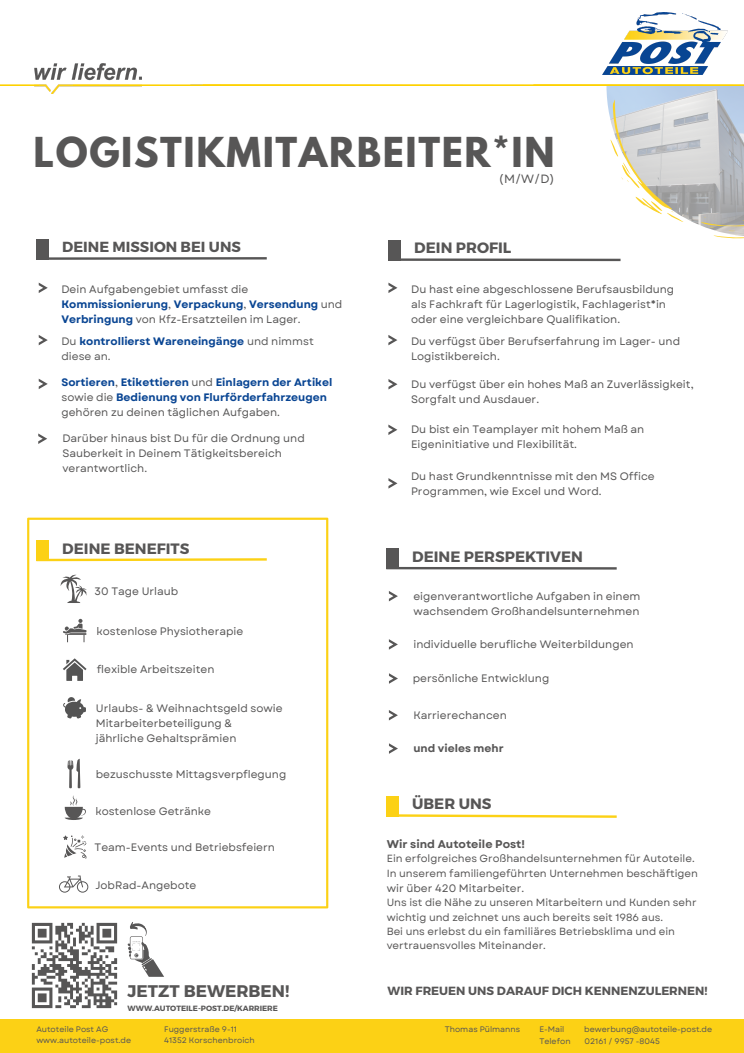
<style>
.page{position:relative;width:744px;height:1053px;background:#fff}
.page>*{position:absolute;margin:0;border:0;box-sizing:border-box;transform-origin:0 0}
.t1{font:700 36.52px "League Spartan";letter-spacing:.045em;color:#575656}
.t2{font:700 16.8px "Montserrat";color:#575656}
.t3{font:700 15px "Montserrat";color:#575656}
.t4{font:700 14.6px "Montserrat";color:#575656}
.t5{font:12px "Garet";color:#575656}
.t6{font:700 11.84px "Montserrat";color:#575656}
.t7{font:700 11.2px "Garet";color:#575656}
.t8{font:10.8px/15px "Garet";color:#575656}
.t9{font:700 10.8px/15px "Garet";color:#094593}
.t10{font:700 10.8px "Garet";color:#575656}
.t11{font:10.4px/14.4px "Garet";color:#575656}
.t12{font:8px "Garet";color:#575656}
.t13{font:700 7.6px "Montserrat";color:#575656}
.s1{font-weight:700;color:#094593}
.s2{font-weight:400;color:#595959}
.s3{font-weight:400;color:#575656}
</style>
<div class="page">
<svg style="left:49px;top:257px;width:218px;height:3px"></svg>
<div style="left:36px;top:239px;width:13px;height:21px;background:#575656"></div>
<img style="left:606px;top:86px;width:138px;height:14px">
<svg style="left:27px;top:517px;width:301px;height:391px"></svg>
<svg style="left:34px;top:557px;width:235px;height:5px"></svg>
<div style="left:36px;top:540px;width:13px;height:21px;background:#fcd115"></div>
<img style="left:34px;top:63px;width:107px;height:31px">
<img style="left:74px;top:12px;width:670px;height:74px">
<svg style="left:61px;top:574px;width:26px;height:29px"></svg>
<img style="left:0;top:63px;width:38px;height:23px">
<svg style="left:63px;top:697px;width:23px;height:21px"></svg>
<svg style="left:388px;top:282px;width:9px;height:11px"></svg>
<svg style="left:388px;top:335px;width:9px;height:10px"></svg>
<svg style="left:388px;top:478px;width:9px;height:10px"></svg>
<svg style="left:39px;top:283px;width:9px;height:10px"></svg>
<svg style="left:39px;top:335px;width:9px;height:10px"></svg>
<svg style="left:39px;top:379px;width:9px;height:10px"></svg>
<svg style="left:38px;top:433px;width:9px;height:11px"></svg>
<svg style="left:67px;top:758px;width:13px;height:30px"></svg>
<svg style="left:63px;top:835px;width:24px;height:23px"></svg>
<svg style="left:59px;top:875px;width:29px;height:17px"></svg>
<svg style="left:128px;top:922px;width:36px;height:54px"></svg>
<div style="left:0;top:1018px;width:744px;height:34px;background:#fcd115"></div>
<svg style="left:388px;top:100px;width:356px;height:162px"></svg>
<svg style="left:63px;top:618px;width:24px;height:24px"></svg>
<svg style="left:65px;top:795px;width:21px;height:25px"></svg>
<svg style="left:63px;top:658px;width:24px;height:23px"></svg>
<svg style="left:388px;top:379px;width:9px;height:10px"></svg>
<svg style="left:388px;top:424px;width:9px;height:11px"></svg>
<img style="left:31px;top:922px;width:87px;height:87px">
<svg style="left:386px;top:565px;width:231px;height:5px"></svg>
<div style="left:386px;top:548px;width:12px;height:21px;background:#575656"></div>
<svg style="left:389px;top:591px;width:9px;height:10px"></svg>
<svg style="left:389px;top:639px;width:9px;height:10px"></svg>
<svg style="left:389px;top:673px;width:9px;height:10px"></svg>
<svg style="left:389px;top:710px;width:9px;height:10px"></svg>
<svg style="left:389px;top:743px;width:9px;height:10px"></svg>
<svg style="left:386px;top:813px;width:231px;height:5px"></svg>
<div style="left:386px;top:795px;width:12px;height:21px;background:#fcd115"></div>
<p class="t1" style="left:34px;top:134px;width:523px">LOGISTIKMITARBEITER*IN</p>
<p class="t5" style="left:499px;top:170px;width:57px">(M/W/D)</p>
<p class="t4" style="left:62px;top:238px;width:180px">DEINE MISSION BEI UNS</p>
<p class="t8" style="left:61px;top:281px;width:282px">Dein Aufgabengebiet umfasst die<br><span class="s1">Kommissionierung</span>, <span class="s1">Verpackung</span>, <span class="s1">Versendung</span> und<br><span class="s1">Verbringung</span> von Kfz-Ersatzteilen im Lager.</p>
<p class="t9" style="left:61px;top:333px;width:254px"><span class="s2">Du</span> kontrollierst Wareneingänge <span class="s2">und nimmst diese an.</span></p>
<p class="t9" style="left:61px;top:374px;width:272px">Sortieren<span class="s3">,</span> Etikettieren <span class="s3">und</span> Einlagern der Artikel <span class="s3">sowie die</span> Bedienung von Flurförderfahrzeugen <span class="s3">gehören zu deinen täglichen Aufgaben.</span></p>
<p class="t8" style="left:62px;top:431px;width:244px">Darüber hinaus bist Du für die Ordnung und<br>Sauberkeit in Deinem Tätigkeitsbereich verantwortlich.</p>
<p class="t3" style="left:62px;top:538px;width:129px">DEINE BENEFITS</p>
<p class="t8" style="left:95px;top:583px;width:85px">30 Tage Urlaub</p>
<p class="t8" style="left:97px;top:623px;width:148px">kostenlose Physiotherapie</p>
<p class="t8" style="left:97px;top:662px;width:119px">flexible Arbeitszeiten</p>
<p class="t8" style="left:96px;top:700px;width:188px">Urlaubs- &amp; Weihnachtsgeld sowie</p>
<p class="t8" style="left:96px;top:715px;width:138px">Mitarbeiterbeteiligung &amp;</p>
<p class="t8" style="left:96px;top:730px;width:142px">jährliche Gehaltsprämien</p>
<p class="t8" style="left:96px;top:766px;width:192px">bezuschusste Mittagsverpflegung</p>
<p class="t8" style="left:95px;top:804px;width:117px">kostenlose Getränke</p>
<p class="t8" style="left:95px;top:839px;width:182px">Team-Events und Betriebsfeiern</p>
<p class="t8" style="left:95px;top:878px;width:103px">JobRad-Angebote</p>
<p class="t2" style="left:128px;top:979px;width:163px">JETZT BEWERBEN!</p>
<p class="t13" style="left:128px;top:1003px;width:152px">WWW.AUTOTEILE-POST.DE/KARRIERE</p>
<p class="t12" style="left:36px;top:1023px;width:73px">Autoteile Post AG</p>
<p class="t12" style="left:36px;top:1034px;width:96px">www.autoteile-post.de</p>
<p class="t12" style="left:164px;top:1023px;width:74px">Fuggerstraße 9-11</p>
<p class="t12" style="left:164px;top:1034px;width:92px">41352 Korschenbroich</p>
<p class="t3" style="left:414px;top:238px;width:99px">DEIN PROFIL</p>
<p class="t8" style="left:411px;top:281px;width:265px">Du hast eine abgeschlossene Berufsausbildung als Fachkraft für Lagerlogistik, Fachlagerist*in oder eine vergleichbare Qualifikation.</p>
<p class="t8" style="left:411px;top:333px;width:271px">Du verfügst über Berufserfahrung im Lager- und<br>Logistikbereich.</p>
<p class="t8" style="left:411px;top:376px;width:284px">Du verfügst über ein hohes Maß an Zuverlässigkeit,<br>Sorgfalt und Ausdauer.</p>
<p class="t8" style="left:411px;top:422px;width:235px">Du bist ein Teamplayer mit hohem Maß an<br>Eigeninitiative und Flexibilität.</p>
<p class="t8" style="left:411px;top:469px;width:245px">Du hast Grundkenntnisse mit den MS Office<br>Programmen, wie Excel und Word.</p>
<p class="t3" style="left:412px;top:547px;width:172px">DEINE PERSPEKTIVEN</p>
<p class="t8" style="left:413px;top:588px;width:229px">eigenverantwortliche Aufgaben in einem wachsendem Großhandelsunternehmen</p>
<p class="t8" style="left:413px;top:636px;width:222px">individuelle berufliche Weiterbildungen</p>
<p class="t8" style="left:413px;top:670px;width:138px">persönliche Entwicklung</p>
<p class="t8" style="left:413px;top:707px;width:95px">Karrierechancen</p>
<p class="t10" style="left:413px;top:740px;width:92px">und vieles mehr</p>
<p class="t3" style="left:412px;top:794px;width:81px">ÜBER UNS</p>
<p class="t7" style="left:387px;top:835px;width:140px">Wir sind Autoteile Post!</p>
<p class="t11" style="left:387px;top:851px;width:309px">Ein erfolgreiches Großhandelsunternehmen für Autoteile.</p>
<p class="t11" style="left:387px;top:865px;width:313px">In unserem familiengeführten Unternehmen beschäftigen</p>
<p class="t8" style="left:387px;top:880px;width:139px">wir über 420 Mitarbeiter.</p>
<p class="t11" style="left:387px;top:895px;width:311px">Uns ist die Nähe zu unseren Mitarbeitern und Kunden sehr wichtig und zeichnet uns auch bereits seit 1986 aus.</p>
<p class="t11" style="left:387px;top:924px;width:290px">Bei uns erlebst du ein familiäres Betriebsklima und ein</p>
<p class="t11" style="left:387px;top:938px;width:161px">vertrauensvolles Miteinander.</p>
<p class="t6" style="left:388px;top:982px;width:321px">WIR FREUEN UNS DARAUF DICH KENNENZULERNEN!</p>
<p class="t12" style="left:445px;top:1023px;width:77px">Thomas Pülmanns</p>
<p class="t12" style="left:539px;top:1023px;width:27px">E-Mail</p>
<p class="t12" style="left:584px;top:1023px;width:129px">bewerbung@autoteile-post.de</p>
<p class="t12" style="left:539px;top:1034px;width:33px">Telefon</p>
<p class="t12" style="left:585px;top:1034px;width:77px">02161 / 9957 -8045</p>
</div>
